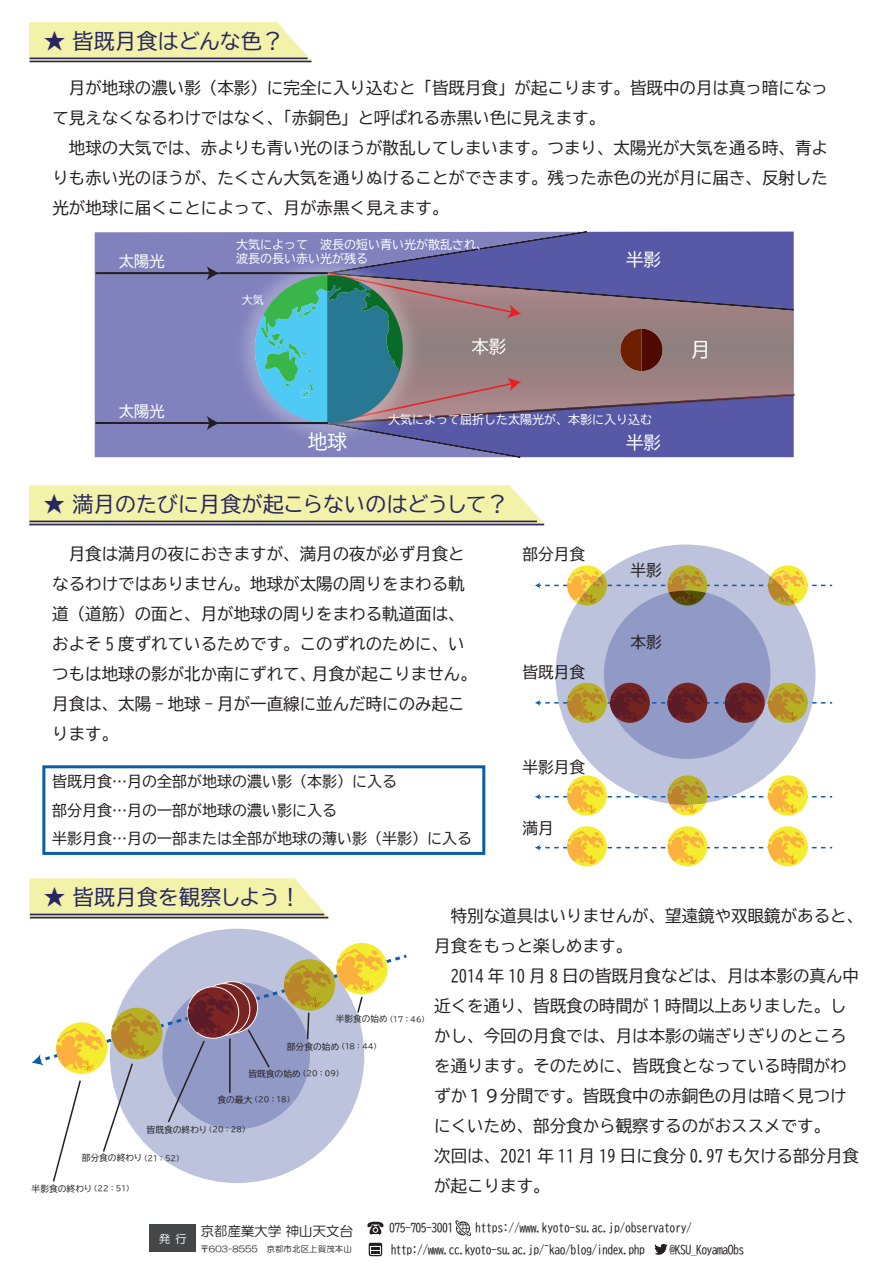
<style>
.page{position:relative;width:893px;height:1263px;background:#fff}
.page>*{position:absolute;margin:0;border:0;box-sizing:border-box;transform-origin:0 0}
.t1{font:21px "BIZ UDP Gothic";letter-spacing:.015em;color:#282562}
.t2{font:19.65px "BIZ UD Gothic";color:#fff}
.t3{font:17.4px "BIZ UD Gothic";color:#fff}
.t4{font:16.5px/30px "BIZ UD Gothic";color:#231f20}
.t5{font:15.6px "BIZ UD Gothic";color:#231f20}
.t6{font:15.3px "BIZ UD Gothic";color:#fff}
.t7{font:15px/28.5px "BIZ UD Gothic";color:#231f20}
.t8{font:13.8px "HG Maru Gothic MPRO";letter-spacing:-.025em;color:#231f20}
.t9{font:12px/14.2px "BIZ UD Gothic";color:#fff}
.t10{font:11.7px/21.9px "BIZ UD Gothic";letter-spacing:-.05em;color:#231f20}
.t11{font:11.7px "HG Maru Gothic MPRO";color:#fff}
.t12{font:10.95px "BIZ UD Gothic";color:#fff}
.t13{font:8.7px "BIZ UDP Gothic";color:#231f20}
.t14{font:8.55px "HG Maru Gothic MPRO";letter-spacing:.005em;color:#231f20}
.t15{font:7.35px "BIZ UDP Gothic";color:#231f20}
.s1{font-size:8.7px}
.s2{font-size:7.35px}
</style>
<div class="page">
<svg style="left:30px;top:878px;width:299px;height:40px;background:#eeeeac"></svg>
<hr style="left:30px;top:917px;width:298px;height:1px;background:#282562">
<hr style="left:30px;top:914px;width:294px;height:1px;background:#282562">
<svg style="left:29px;top:22px;width:283px;height:40px;background:#ededac"></svg>
<hr style="left:30px;top:61px;width:281px;height:1px;background:#282562">
<hr style="left:30px;top:58px;width:277px;height:1px;background:#282562">
<svg style="left:95px;top:231px;width:700px;height:227px;background:#7578a0"></svg>
<svg style="left:29px;top:485px;width:516px;height:40px;background:#ededa9"></svg>
<hr style="left:29px;top:524px;width:515px;height:1px;background:#282562">
<hr style="left:29px;top:521px;width:508px;height:1px;background:#282562">
<div style="left:555px;top:544px;width:260px;height:260px;background:#bec3dd;border-radius:50%"></div>
<div style="left:604px;top:590px;width:166px;height:169px;background:#9199c6;border-radius:50%"></div>
<div style="left:567px;top:683px;width:40px;height:40px;background:#b6b024;border-radius:50%"></div>
<div style="left:610px;top:683px;width:40px;height:40px;background:#732421;border-radius:50%"></div>
<div style="left:667px;top:683px;width:40px;height:40px;background:#732421;border-radius:50%"></div>
<div style="left:725px;top:683px;width:40px;height:40px;background:#732421;border-radius:50%"></div>
<div style="left:768px;top:683px;width:40px;height:40px;background:#b6b024;border-radius:50%"></div>
<svg style="left:535px;top:687px;width:297px;height:34px"></svg>
<svg style="left:567px;top:826px;width:40px;height:40px"></svg>
<svg style="left:667px;top:826px;width:40px;height:40px"></svg>
<svg style="left:535px;top:775px;width:297px;height:40px"></svg>
<svg style="left:768px;top:826px;width:40px;height:40px"></svg>
<svg style="left:535px;top:831px;width:297px;height:33px"></svg>
<svg style="left:535px;top:565px;width:297px;height:40px"></svg>
<div style="left:42px;top:765px;width:443px;height:90px;border:3px solid #0d5da5"></div>
<div style="left:110px;top:929px;width:254px;height:254px;background:#bec3dd;border-radius:50%"></div>
<div style="left:336px;top:943px;width:52px;height:51px;background:#f4ed2f;border-radius:50%"></div>
<svg style="left:32px;top:948px;width:375px;height:235px"></svg>
<div style="left:149px;top:1225px;width:47px;height:27px;background:#454647"></div>
<svg style="left:367px;top:1222px;width:16px;height:12px"></svg>
<svg style="left:455px;top:1220px;width:16px;height:16px"></svg>
<svg style="left:369px;top:1243px;width:13px;height:13px"></svg>
<svg style="left:654px;top:1244px;width:14px;height:11px"></svg>
<p class="t1" style="left:44px;top:30px;width:241px">★ 皆既月食はどんな色？</p>
<p class="t4" style="left:52px;top:73px;width:777px">　月が地球の濃い影（本影）に完全に入り込むと「皆既月食」が起こります。皆既中の月は真っ暗になって見えなくなるわけではなく、「赤銅色」と呼ばれる赤黒い色に見えます。<br>　地球の大気では、赤よりも青い光のほうが散乱してしまいます。つまり、太陽光が大気を通る時、青よりも赤い光のほうが、たくさん大気を通りぬけることができます。残った赤色の光が月に届き、反射した光が地球に届くことによって、月が赤黒く見えます。</p>
<p class="t6" style="left:119px;top:254px;width:47px">太陽光</p>
<p class="t9" style="left:236px;top:237px;width:253px">大気によって 波長の短い青い光が散乱され、波長の長い赤い光が残る</p>
<p class="t3" style="left:626px;top:251px;width:36px">半影</p>
<p class="t6" style="left:119px;top:404px;width:47px">太陽光</p>
<p class="t12" style="left:242px;top:294px;width:23px">大気</p>
<p class="t2" style="left:308px;top:432px;width:41px">地球</p>
<p class="t3" style="left:471px;top:338px;width:36px">本影</p>
<p class="t9" style="left:388px;top:413px;width:265px">大気によって屈折した太陽光が、本影に入り込む</p>
<p class="t3" style="left:626px;top:433px;width:36px">半影</p>
<p class="t1" style="left:44px;top:493px;width:466px">★ 満月のたびに月食が起こらないのはどうして？</p>
<p class="t4" style="left:52px;top:539px;width:426px">　月食は満月の夜におきますが、満月の夜が必ず月食となるわけではありません。地球が太陽の周りをまわる軌道（道筋）の面と、月が地球の周りをまわる軌道面は、およそ 5 度ずれているためです。このずれのために、いつもは地球の影が北か南にずれて、月食が起こりません。月食は、太陽 - 地球 - 月が一直線に並んだ時にのみ起こります。</p>
<p class="t7" style="left:52px;top:767px;width:422px">皆既月食…月の全部が地球の濃い影（本影）に入る<br>部分月食…月の一部が地球の濃い影に入る<br>半影月食…月の一部または全部が地球の薄い影（半影）に入る</p>
<p class="t5" style="left:523px;top:546px;width:64px">部分月食</p>
<p class="t5" style="left:523px;top:664px;width:64px">皆既月食</p>
<p class="t5" style="left:523px;top:759px;width:64px">半影月食</p>
<p class="t5" style="left:523px;top:820px;width:33px">満月</p>
<p class="t5" style="left:631px;top:562px;width:33px">半影</p>
<p class="t5" style="left:631px;top:634px;width:33px">本影</p>
<p class="t2" style="left:691px;top:339px;width:21px">月</p>
<p class="t1" style="left:44px;top:886px;width:258px">★ 皆既月食を観察しよう！</p>
<p class="t15" style="left:336px;top:1015px;width:91px"><span class="s1">半影食の始め</span> (1７：４６)</p>
<p class="t15" style="left:287px;top:1043px;width:92px"><span class="s1">部分食の始め</span> (1８：４４)</p>
<p class="t15" style="left:248px;top:1070px;width:93px"><span class="s1">皆既食の始め</span> (20 ：０９)</p>
<p class="t15" style="left:217px;top:1096px;width:74px"><span class="s1">食の最大</span> (2０：１８)</p>
<p class="t13" style="left:147px;top:1125px;width:100px">皆既食の終わり <span class="s2">(2０：２８)</span></p>
<p class="t13" style="left:82px;top:1154px;width:100px">部分食の終わり <span class="s2">(2１：５２)</span></p>
<p class="t13" style="left:32px;top:1184px;width:100px">半影食の終わり <span class="s2">(2２：５１)</span></p>
<p class="t4" style="left:434px;top:901px;width:430px">　特別な道具はいりませんが、望遠鏡や双眼鏡があると、月食をもっと楽しめます。<br>　2014 年 10 月 8 日の皆既月食などは、月は本影の真ん中近くを通り、皆既食の時間が 1 時間以上ありました。しかし、今回の月食では、月は本影の端ぎりぎりのところを通ります。そのために、皆既食となっている時間がわずか１９分間です。皆既食中の赤銅色の月は暗く見つけにくいため、部分食から観察するのがおススメです。<br>次回は、2021 年 11 月 19 日に食分 0.97 も欠ける部分月食が起こります。</p>
<p class="t11" style="left:159px;top:1232px;width:30px">発行</p>
<p class="t8" style="left:200px;top:1224px;width:154px">京都産業大学 神山天文台</p>
<p class="t14" style="left:200px;top:1244px;width:153px">〒603-8555　京都市北区上賀茂本山</p>
<p class="t10" style="left:389px;top:1217px;width:304px">075-705-3001　 https://www.kyoto-su.ac.jp/observatory/ http://www.cc.kyoto-su.ac.jp/~kao/blog/index.php</p>
<p class="t10" style="left:670px;top:1238px;width:76px">@KSU_KoyamaObs</p>
</div>
